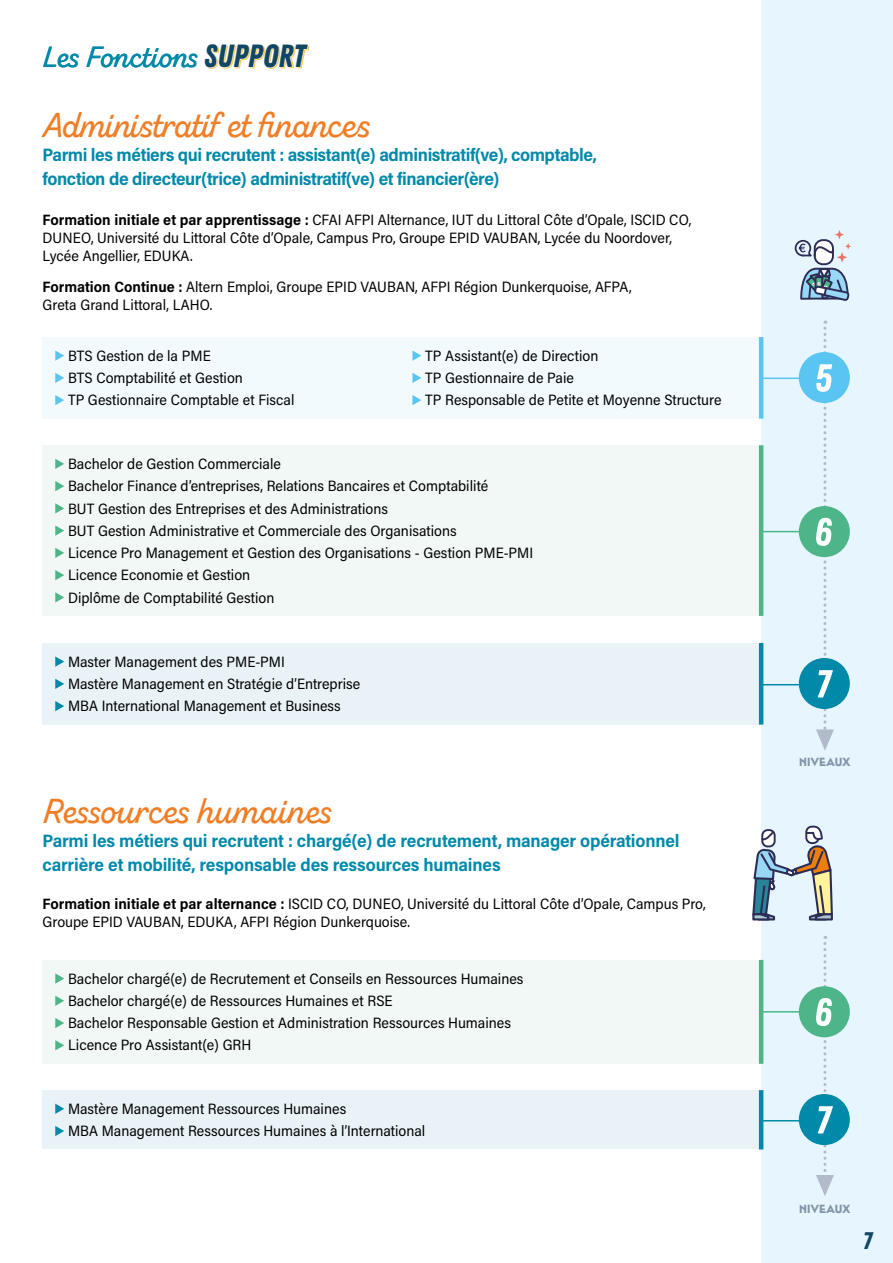
<style>
.page{position:relative;width:893px;height:1263px;background:#fff}
.page>*{position:absolute;margin:0;border:0;box-sizing:border-box;transform-origin:0 0}
.t1{font:34.5px "Zing Script Rust SB Demo Base";letter-spacing:-.015em;color:#ef7e26}
.t2{font:29.1px "Zing Script Rust SB Demo Base";color:#0089a9}
.t3{font:24px "Zing Rust Demo Base";color:#124763}
.t4{font:700 18px/24px "Acumin Pro Semi Cond";letter-spacing:-.015em;color:#0089a9}
.t5{font:15px/22.2px "Acumin Pro Semi Cond";color:#000}
.t6{font:700 12px "Mendl Sans Dawn";letter-spacing:-.01em;color:#8394a9}
.s1{font-family:"Zing Rust Demo Base";font-size:31.95px;color:#124763}
.s2{font-weight:700}
</style>
<div class="page">
<div style="left:761px;top:0;width:132px;height:1263px;background:#e6f5fe"></div>
<div style="left:43px;top:337px;width:718px;height:81px;background:#f3fafe"></div>
<svg style="left:55px;top:350px;width:9px;height:11px"></svg>
<svg style="left:55px;top:373px;width:9px;height:10px"></svg>
<svg style="left:55px;top:395px;width:9px;height:10px"></svg>
<hr style="left:759px;top:337px;width:4px;height:82px;background:#5bc5f2">
<svg style="left:412px;top:350px;width:9px;height:11px"></svg>
<svg style="left:412px;top:373px;width:9px;height:10px"></svg>
<svg style="left:412px;top:395px;width:9px;height:10px"></svg>
<div style="left:43px;top:445px;width:718px;height:170px;background:#f2f8f5"></div>
<hr style="left:759px;top:445px;width:4px;height:171px;background:#4eb589">
<svg style="left:55px;top:459px;width:9px;height:10px"></svg>
<svg style="left:55px;top:481px;width:9px;height:10px"></svg>
<svg style="left:55px;top:503px;width:9px;height:10px"></svg>
<svg style="left:55px;top:525px;width:9px;height:11px"></svg>
<svg style="left:55px;top:548px;width:9px;height:10px"></svg>
<svg style="left:55px;top:570px;width:9px;height:10px"></svg>
<svg style="left:55px;top:592px;width:9px;height:10px"></svg>
<div style="left:43px;top:960px;width:718px;height:103px;background:#f2f8f5"></div>
<hr style="left:759px;top:960px;width:4px;height:104px;background:#4eb589">
<svg style="left:55px;top:973px;width:9px;height:11px"></svg>
<svg style="left:55px;top:996px;width:9px;height:10px"></svg>
<svg style="left:55px;top:1018px;width:9px;height:10px"></svg>
<svg style="left:55px;top:1040px;width:9px;height:10px"></svg>
<div style="left:43px;top:643px;width:718px;height:81px;background:#e9f3f7"></div>
<hr style="left:759px;top:643px;width:4px;height:82px;background:#0089a9">
<svg style="left:55px;top:656px;width:9px;height:11px"></svg>
<svg style="left:55px;top:679px;width:9px;height:10px"></svg>
<svg style="left:55px;top:701px;width:9px;height:10px"></svg>
<div style="left:43px;top:1090px;width:718px;height:59px;background:#e9f3f7"></div>
<hr style="left:759px;top:1090px;width:4px;height:59px;background:#0089a9">
<svg style="left:55px;top:1103px;width:9px;height:11px"></svg>
<svg style="left:55px;top:1126px;width:9px;height:10px"></svg>
<svg style="left:794px;top:230px;width:57px;height:71px"></svg>
<svg style="left:752px;top:826px;width:81px;height:95px"></svg>
<div style="left:799px;top:352px;width:51px;height:51px;background:#5bc5f2;border-radius:50%"></div>
<hr style="left:761px;top:377px;width:44px;height:2px;background:#5bc5f2">
<div style="left:799px;top:506px;width:51px;height:51px;background:#4eb589;border-radius:50%"></div>
<hr style="left:761px;top:531px;width:44px;height:1px;background:#4eb589">
<div style="left:799px;top:986px;width:51px;height:51px;background:#4eb589;border-radius:50%"></div>
<hr style="left:761px;top:1011px;width:44px;height:1px;background:#4eb589">
<div style="left:799px;top:658px;width:51px;height:51px;background:#0089a9;border-radius:50%"></div>
<svg style="left:816px;top:321px;width:18px;height:429px"></svg>
<hr style="left:761px;top:684px;width:44px;height:1px;background:#0089a9">
<div style="left:799px;top:1094px;width:51px;height:51px;background:#0089a9;border-radius:50%"></div>
<svg style="left:816px;top:936px;width:18px;height:260px"></svg>
<hr style="left:761px;top:1120px;width:44px;height:1px;background:#0089a9">
<h2 class="t2" style="left:43px;top:38px;width:264px">Les Fonctions <span class="s1">SUPPORT</span></h2>
<h1 class="t1" style="left:43px;top:104px;width:325px">Administratif et finances</h1>
<p class="t4" style="left:43px;top:142px;width:556px">Parmi les métiers qui recrutent : assistant(e) administratif(ve), comptable, fonction de directeur(trice) administratif(ve) et financier(ère)</p>
<p class="t5" style="left:43px;top:210px;width:650px;line-height:18px"><span class="s2">Formation initiale et par apprentissage :</span> CFAI AFPI Alternance, IUT du Littoral Côte d’Opale, ISCID CO,<br>DUNEO, Université du Littoral Côte d’Opale, Campus Pro, Groupe EPID VAUBAN, Lycée du Noordover,<br>Lycée Angellier, EDUKA.</p>
<p class="t5" style="left:43px;top:277px;width:591px;line-height:18px"><span class="s2">Formation Continue :</span> Altern Emploi, Groupe EPID VAUBAN, AFPI Région Dunkerquoise, AFPA,<br>Greta Grand Littoral, LAHO.</p>
<p class="t5" style="left:68px;top:344px;width:228px">BTS Gestion de la PME<br>BTS Comptabilité et Gestion<br>TP Gestionnaire Comptable et Fiscal</p>
<p class="t5" style="left:425px;top:344px;width:298px">TP Assistant(e) de Direction<br>TP Gestionnaire de Paie<br>TP Responsable de Petite et Moyenne Structure</p>
<p class="t5" style="left:68px;top:452px;width:467px">Bachelor de Gestion Commerciale<br>Bachelor Finance d’entreprises, Relations Bancaires et Comptabilité<br>BUT Gestion des Entreprises et des Administrations<br>BUT Gestion Administrative et Commerciale des Organisations<br>Licence Pro Management et Gestion des Organisations - Gestion PME-PMI Licence Economie et Gestion<br>Diplôme de Comptabilité Gestion</p>
<p class="t5" style="left:68px;top:650px;width:294px">Master Management des PME-PMI<br>Mastère Management en Stratégie d’Entreprise<br>MBA International Management et Business</p>
<h1 class="t1" style="left:43px;top:790px;width:290px">Ressources humaines</h1>
<p class="t4" style="left:43px;top:828px;width:639px">Parmi les métiers qui recrutent : chargé(e) de recrutement, manager opérationnel carrière et mobilité, responsable des ressources humaines</p>
<p class="t5" style="left:43px;top:894px;width:665px;line-height:18px"><span class="s2">Formation initiale et par alternance :</span> ISCID CO, DUNEO, Université du Littoral Côte d’Opale, Campus Pro,<br>Groupe EPID VAUBAN, EDUKA, AFPI Région Dunkerquoise.</p>
<p class="t5" style="left:68px;top:967px;width:457px">Bachelor chargé(e) de Recrutement et Conseils en Ressources Humaines Bachelor chargé(e) de Ressources Humaines et RSE<br>Bachelor Responsable Gestion et Administration Ressources Humaines Licence Pro Assistant(e) GRH</p>
<p class="t5" style="left:68px;top:1097px;width:359px">Mastère Management Ressources Humaines<br>MBA Management Ressources Humaines à l’International</p>
<p class="t6" style="left:799px;top:754px;width:53px">NIVEAUX</p>
<p class="t6" style="left:799px;top:1201px;width:53px">NIVEAUX</p>
<h3 class="t3" style="left:863px;top:1226px;width:10px">7</h3>
</div>
